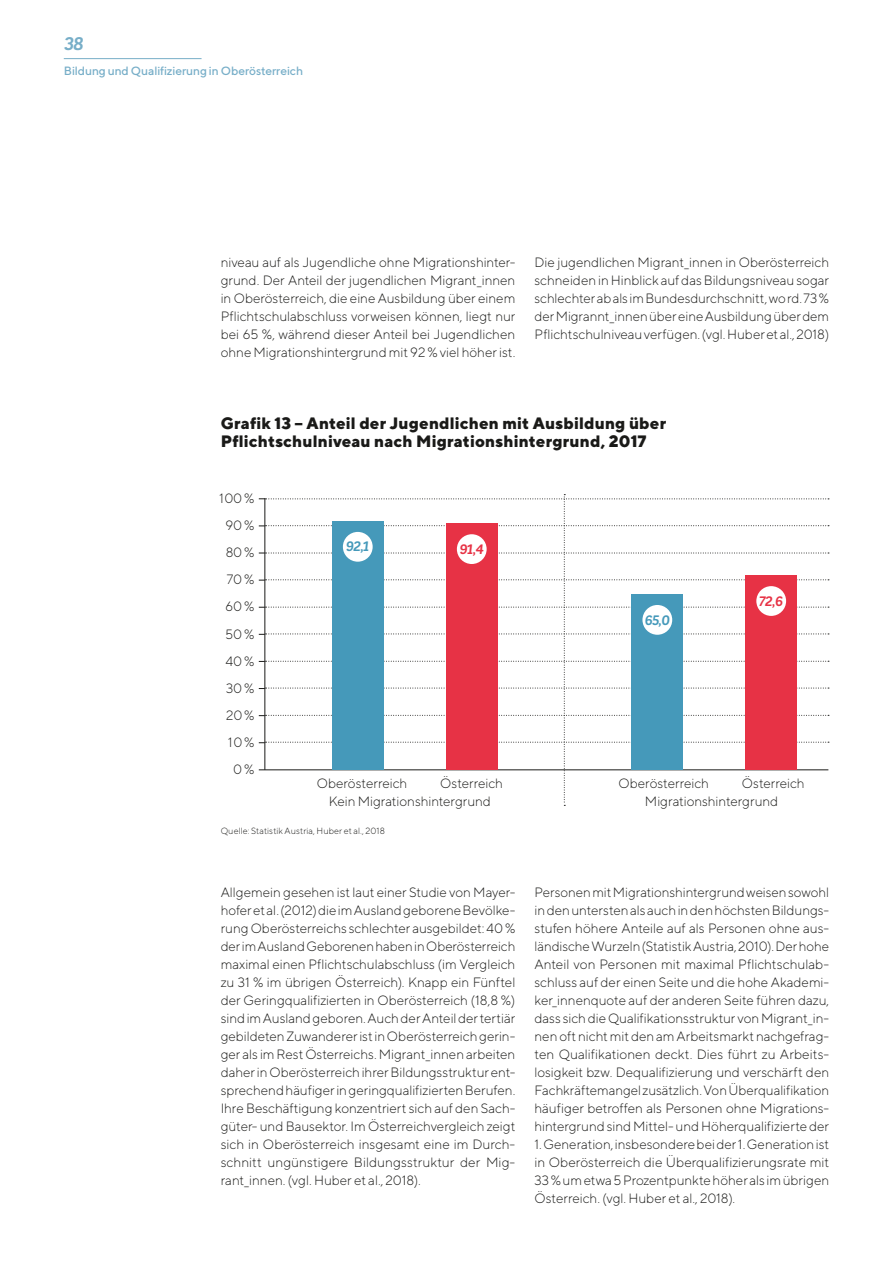
<style>
.page{position:relative;width:893px;height:1263px;background:#fff}
.page>*{position:absolute;margin:0;border:0;box-sizing:border-box;transform-origin:0 0}
.t1{font:italic 700 18px "Corporative Soft Alt";color:#77aec8}
.t2{font:800 16.5px/18px "TT Norms";letter-spacing:.01em;color:#1a1a18}
.t3{font:300 13.5px/18px "TT Norms";letter-spacing:-.005em;color:#1a1a18;text-align:justify}
.t4{font:italic 700 13.5px "Corporative Soft Alt";color:#4599ba}
.t5{font:italic 700 13.5px "Corporative Soft Alt";color:#e73245}
.t6{font:500 12px "TT Norms";letter-spacing:-.01em;color:#77aec8}
.t7{font:300 9px "TT Norms";letter-spacing:.01em;color:#1a1a18}
</style>
<div class="page">
<svg style="left:259px;top:494px;width:570px;height:312px"></svg>
<div style="left:332px;top:521px;width:51px;height:248px;background:#4599ba"></div>
<div style="left:446px;top:523px;width:51px;height:246px;background:#e73245"></div>
<div style="left:343px;top:532px;width:30px;height:30px;background:#fff;border-radius:50%"></div>
<div style="left:457px;top:534px;width:30px;height:30px;background:#fff;border-radius:50%"></div>
<div style="left:642px;top:605px;width:30px;height:30px;background:#fff;border-radius:50%"></div>
<div style="left:756px;top:586px;width:30px;height:30px;background:#fff;border-radius:50%"></div>
<hr style="left:64px;top:58px;width:138px;height:1px;background:#77aec8">
<h1 class="t1" style="left:64px;top:34px;width:21px">38</h1>
<p class="t6" style="left:64px;top:63px;width:241px">Bildung und Qualifizierung in Oberösterreich</p>
<p class="t3" style="left:221px;top:253px;width:296px">niveau auf als Jugendliche ohne Migrationshinter&shy;grund. Der Anteil der jugendlichen Migrant_innen in Oberösterreich, die eine Ausbildung über einem Pflichtschulabschluss vorweisen können, liegt nur bei 65 %, während dieser Anteil bei Jugendlichen ohne Migrationshintergrund mit 92 % viel höher ist.</p>
<p class="t3" style="left:534px;top:253px;width:296px">Die jugendlichen Migrant_innen in Oberösterreich schneiden in Hinblick auf das Bildungsniveau sogar schlechter ab als im Bundesdurchschnitt, wo rd. 73 % der Migrannt_innen über eine Ausbildung über dem Pflichtschulniveau verfügen. (vgl. Huber et al., 2018)</p>
<p class="t2" style="left:221px;top:414px;width:447px">Grafik 13 – Anteil der Jugendlichen mit Ausbildung über<br>Pflichtschulniveau nach Migrationshintergrund, 2017</p>
<p class="t3" style="left:218px;top:484px;width:38px;line-height:27.2px;text-align:right">100 %<br>90 %<br>80 %<br>70 %<br>60 %<br>50 %<br>40 %<br>30 %<br>20 %<br>10 %<br>0 %</p>
<p class="t4" style="left:346px;top:539px;width:24px">92,1</p>
<p class="t5" style="left:459px;top:542px;width:25px">91,4</p>
<p class="t4" style="left:644px;top:612px;width:26px">65,0</p>
<p class="t5" style="left:759px;top:594px;width:25px">72,6</p>
<p class="t3" style="left:329px;top:774px;width:176px;text-indent:111px">Österreich<br>Kein Migrationshintergrund</p>
<p class="t3" style="left:618px;top:774px;width:92px">Oberösterreich</p>
<p class="t3" style="left:645px;top:774px;width:161px;text-indent:97px">Österreich<br>Migrationshintergrund</p>
<p class="t3" style="left:317px;top:774px;width:92px">Oberösterreich</p>
<p class="t7" style="left:221px;top:825px;width:166px">Quelle: Statistik Austria, Huber et al., 2018</p>
<p class="t3" style="left:221px;top:883px;width:296px">Allgemein gesehen ist laut einer Studie von Mayer&shy;hofer et al. (2012) die im Ausland geborene Bevölke&shy;rung Oberösterreichs schlechter ausgebildet: 40 % der im Ausland Geborenen haben in Oberösterreich maximal einen Pflichtschulabschluss (im Vergleich zu 31 % im übrigen Österreich). Knapp ein Fünftel der Geringqualifizierten in Oberösterreich (18,8 %) sind im Ausland geboren. Auch der Anteil der tertiär gebildeten Zuwanderer ist in Oberösterreich gerin&shy;ger als im Rest Österreichs. Migrant_innen arbeiten daher in Oberösterreich ihrer Bildungsstruktur ent&shy;sprechend häufiger in geringqualifizierten Berufen.<br>Ihre Beschäftigung konzentriert sich auf den Sach&shy;güter- und Bausektor. Im Österreichvergleich zeigt sich in Oberösterreich insgesamt eine im Durch&shy;schnitt ungünstigere Bildungsstruktur der Mig&shy;rant_innen. (vgl. Huber et al., 2018).</p>
<p class="t3" style="left:534px;top:883px;width:296px">Personen mit Migrationshintergrund weisen sowohl in den untersten als auch in den höchsten Bildungs&shy;stufen höhere Anteile auf als Personen ohne aus&shy;ländische Wurzeln (Statistik Austria, 2010). Der hohe Anteil von Personen mit maximal Pflichtschulab&shy;schluss auf der einen Seite und die hohe Akademi&shy;ker_innenquote auf der anderen Seite führen dazu, dass sich die Qualifikationsstruktur von Migrant_in&shy;nen oft nicht mit den am Arbeitsmarkt nachgefrag&shy;ten Qualifikationen deckt. Dies führt zu Arbeits&shy;losigkeit bzw. Dequalifizierung und verschärft den Fachkräftemangel zusätzlich. Von Überqualifikation häufiger betroffen als Personen ohne Migrations&shy;hintergrund sind Mittel- und Höherqualifizierte der</p>
<p class="t3" style="left:534px;top:1135px;width:296px">1. Generation, insbesondere bei der 1. Generation ist in Oberösterreich die Überqualifizierungsrate mit 33 % um etwa 5 Prozentpunkte höher als im übrigen Österreich. (vgl. Huber et al., 2018).</p>
</div>
